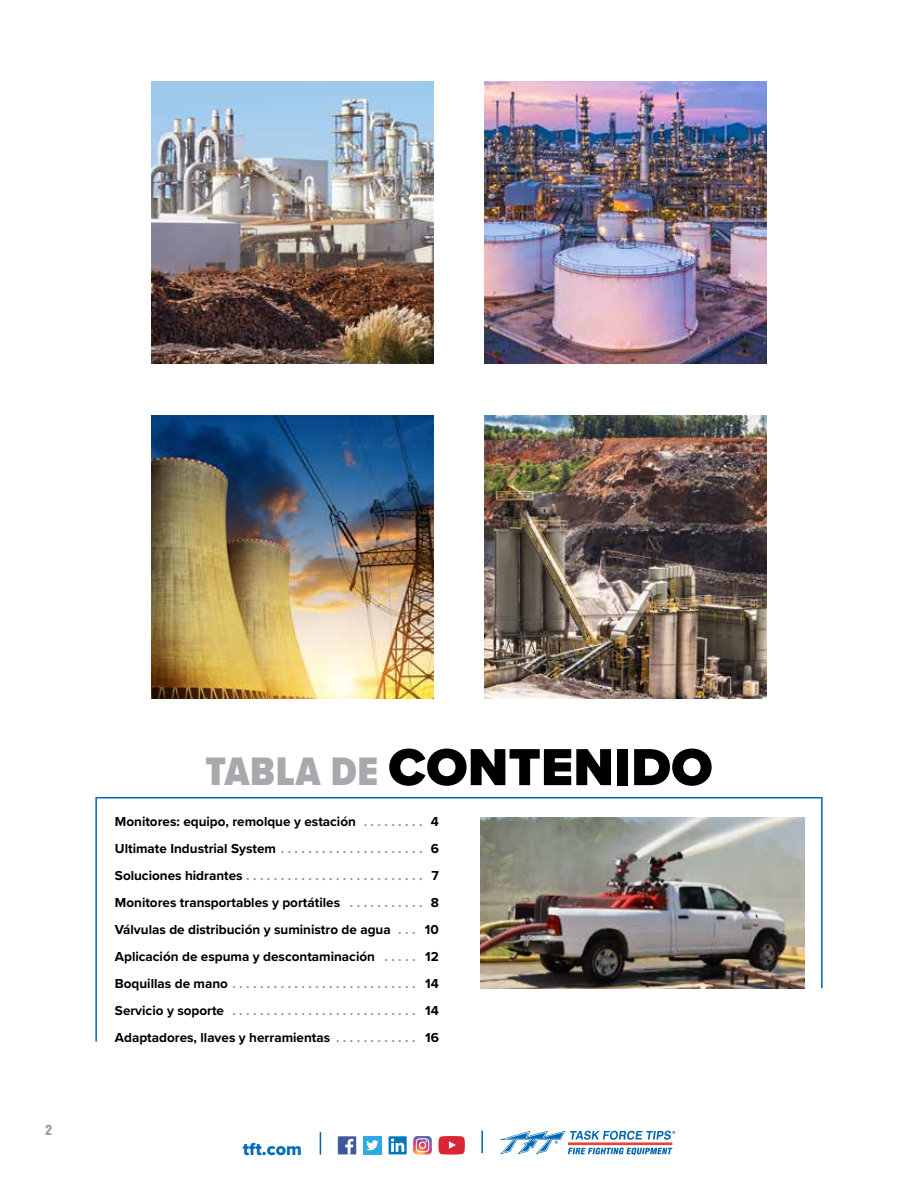
<style>
.page{position:relative;width:918px;height:1188px;background:#fff}
.page>*{position:absolute;margin:0;border:0;box-sizing:border-box;transform-origin:0 0}
.t1{font:900 54px "Proxima Nova";letter-spacing:.005em;color:#000}
.t2{font:18px "Proxima Nova Extrabld";color:#006bb6}
.t3{font:700 13.5px/27px "Proxima Nova";color:#000;text-align:justify}
.t4{font:900 condensed 13.5px "Swiss 721 BT";color:#9d9fa2}
.s1{font-family:"Proxima Nova Cond";font-size:41.25px;color:#a7a9ac}
.s2{color:#939598}
</style>
<div class="page">
<div style="left:363px;top:1136px;width:19px;height:19px;background:#2caae1"></div>
<svg style="left:366px;top:1140px;width:13px;height:10px"></svg>
<svg style="left:338px;top:1136px;width:18px;height:19px"></svg>
<svg style="left:413px;top:1136px;width:19px;height:19px"></svg>
<svg style="left:438px;top:1136px;width:27px;height:19px"></svg>
<svg style="left:388px;top:1136px;width:19px;height:19px"></svg>
<svg style="left:499px;top:1131px;width:176px;height:24px"></svg>
<svg style="left:320px;top:1132px;width:1px;height:23px"></svg>
<hr style="left:481px;top:1131px;width:2px;height:22px;background:#0061af">
<img style="left:151px;top:416px;width:283px;height:282px">
<img style="left:484px;top:416px;width:283px;height:282px">
<img style="left:151px;top:81px;width:283px;height:283px">
<img style="left:484px;top:81px;width:283px;height:283px">
<svg style="left:95px;top:797px;width:728px;height:245px"></svg>
<img style="left:481px;top:817px;width:324px;height:171px">
<p class="t4" style="left:45px;top:1122px;width:9px">2</p>
<h1 class="t1" style="left:205px;top:727px;width:509px"><span class="s1">TABLA DE</span> CONTENIDO</h1>
<p class="t3" style="left:115px;top:807px;width:326px">Monitores: equipo, remolque y estación <span class="s2">. . . . . . . . .</span> 4<br>Ultimate Industrial System <span class="s2">. . . . . . . . . . . . . . . . . . . . .</span> 6<br>Soluciones hidrantes <span class="s2">. . . . . . . . . . . . . . . . . . . . . . . . . .</span> 7<br>Monitores transportables y portátiles <span class="s2">. . . . . . . . . . .</span> 8<br>Válvulas de distribución y suministro de agua <span class="s2">. . .</span> 10<br>Aplicación de espuma y descontaminación <span class="s2">. . . . .</span> 12<br>Boquillas de mano <span class="s2">. . . . . . . . . . . . . . . . . . . . . . . . . . .</span> 14<br>Servicio y soporte <span class="s2">. . . . . . . . . . . . . . . . . . . . . . . . . . .</span> 14<br>Adaptadores, llaves y herramientas <span class="s2">. . . . . . . . . . . .</span> 16</p>
<h2 class="t2" style="left:243px;top:1135px;width:61px">tft.com</h2>
</div>
